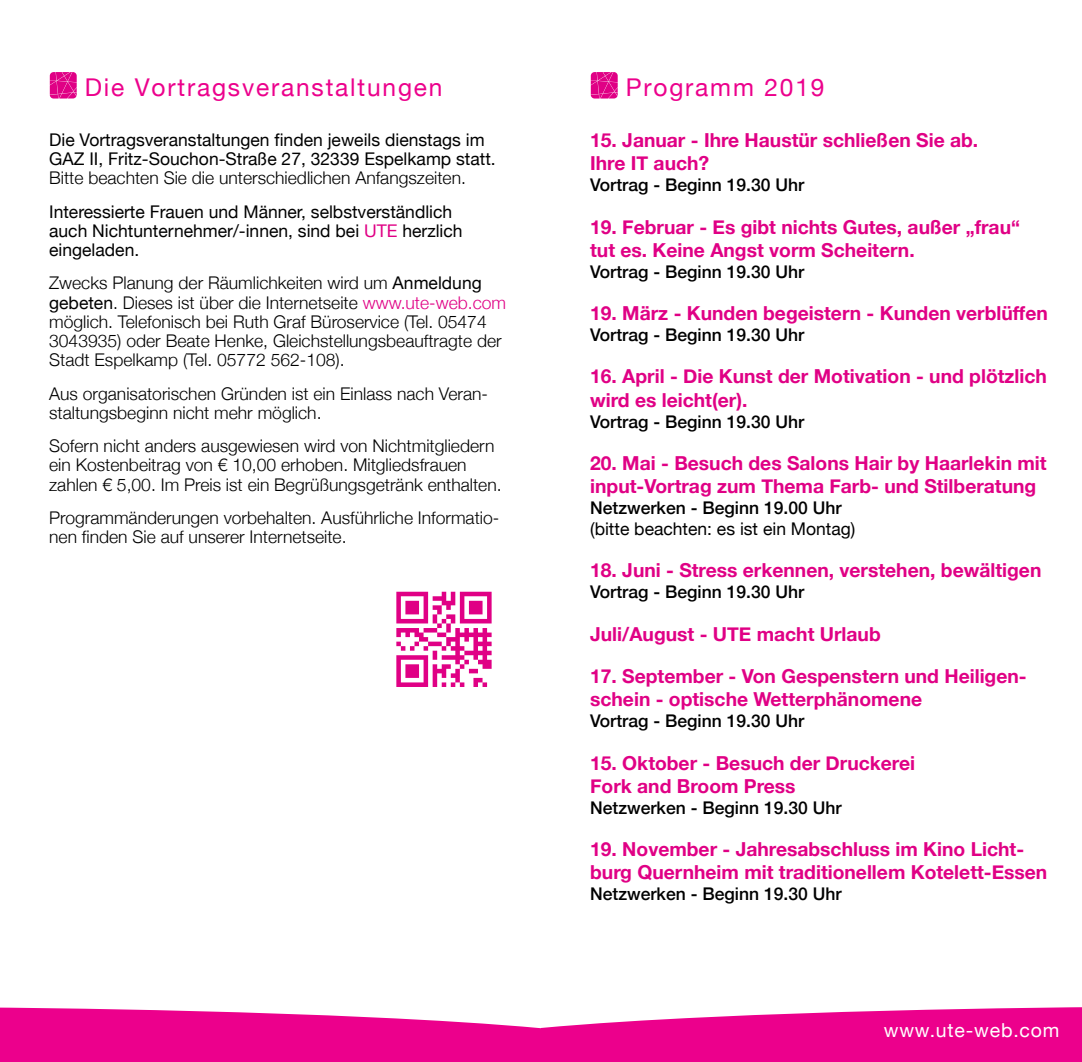
<style>
.page{position:relative;width:1082px;height:1062px;background:#fff}
.page>*{position:absolute;margin:0;border:0;box-sizing:border-box;transform-origin:0 0}
.t1{font:24.5px "Helvetica Neue";letter-spacing:.075em;color:#ec008c}
.t2{font:700 19.25px/23.1px "Helvetica Neue";color:#e00085}
.t3{font:19.25px "Helvetica Neue";letter-spacing:.04em;color:#fff}
.t4{font:300 17.5px/19.2px "Helvetica Neue";color:#000}
.t5{font:17.5px/19.2px "Helvetica Neue";color:#000}
.t6{font:500 17.5px "Helvetica Neue";color:#000}
.s1{color:#e00085}
.s2{font-weight:400}
</style>
<div class="page">
<svg style="left:50px;top:72px;width:27px;height:27px"></svg>
<svg style="left:396px;top:592px;width:95px;height:95px"></svg>
<svg style="left:590px;top:72px;width:27px;height:27px"></svg>
<svg style="left:0;top:1007px;width:1081px;height:55px;background:#ee239b"></svg>
<h1 class="t1" style="left:85px;top:70px;width:359px">Die Vortragsveranstaltungen</h1>
<p class="t5" style="left:49px;top:131px;width:448px">Die Vortragsveranstaltungen finden jeweils dienstags im<br>GAZ II, Fritz-Souchon-Straße 27, 32339 Espelkamp statt.</p>
<p class="t4" style="left:49px;top:167px;width:418px">Bitte beachten Sie die unterschiedlichen Anfangszeiten.</p>
<p class="t5" style="left:49px;top:203px;width:415px">Interessierte Frauen und Männer, selbstverständlich auch Nichtunternehmer/-innen, sind bei <span class="s1">UTE</span> herzlich eingeladen.</p>
<p class="t4" style="left:49px;top:272px;width:458px">Zwecks Planung der Räumlichkeiten wird um <span class="s2">Anmeldung gebeten</span>. Dieses ist über die Internetseite <span class="s1">www.ute-web.com </span>möglich. Telefonisch bei Ruth Graf Büroservice (Tel. 05474<br>3043935) oder Beate Henke, Gleichstellungsbeauftragte der Stadt Espelkamp (Tel. 05772 562-108).</p>
<p class="t4" style="left:49px;top:382px;width:440px">Aus organisatorischen Gründen ist ein Einlass nach Veran&shy;staltungsbeginn nicht mehr möglich.</p>
<p class="t4" style="left:49px;top:435px;width:454px">Sofern nicht anders ausgewiesen wird von Nichtmitgliedern ein Kostenbeitrag von € 10,00 erhoben. Mitgliedsfrauen zahlen € 5,00. Im Preis ist ein Begrüßungsgetränk enthalten.</p>
<p class="t4" style="left:49px;top:507px;width:451px">Programmänderungen vorbehalten. Ausführliche Informatio&shy;nen finden Sie auf unserer Internetseite.</p>
<h1 class="t1" style="left:625px;top:70px;width:200px">Programm 2019</h1>
<p class="t2" style="left:590px;top:129px;width:389px">15. Januar - Ihre Haustür schließen Sie ab.<br>Ihre IT auch?</p>
<p class="t6" style="left:590px;top:171px;width:215px">Vortrag - Beginn 19.30 Uhr</p>
<p class="t2" style="left:590px;top:216px;width:431px">19. Februar - Es gibt nichts Gutes, außer „frau“ tut es. Keine Angst vorm Scheitern.</p>
<p class="t6" style="left:590px;top:257px;width:215px">Vortrag - Beginn 19.30 Uhr</p>
<p class="t2" style="left:590px;top:302px;width:459px">19. März - Kunden begeistern - Kunden verblüffen</p>
<p class="t6" style="left:590px;top:321px;width:215px">Vortrag - Beginn 19.30 Uhr</p>
<p class="t2" style="left:590px;top:365px;width:458px">16. April - Die Kunst der Motivation - und plötzlich wird es leicht(er).</p>
<p class="t6" style="left:590px;top:407px;width:215px">Vortrag - Beginn 19.30 Uhr</p>
<p class="t2" style="left:590px;top:452px;width:458px">20. Mai - Besuch des Salons Hair by Haarlekin mit input-Vortrag zum Thema Farb- und Stilberatung</p>
<p class="t6" style="left:590px;top:494px;width:253px">Netzwerken - Beginn 19.00 Uhr</p>
<p class="t5" style="left:590px;top:520px;width:267px">(bitte beachten: es ist ein Montag)</p>
<p class="t2" style="left:590px;top:559px;width:453px">18. Juni - Stress erkennen, verstehen, bewältigen</p>
<p class="t6" style="left:590px;top:578px;width:215px">Vortrag - Beginn 19.30 Uhr</p>
<p class="t2" style="left:590px;top:623px;width:292px">Juli/August - UTE macht Urlaub</p>
<p class="t2" style="left:590px;top:665px;width:438px">17. September - Von Gespenstern und Heiligen&shy;schein - optische Wetterphänomene</p>
<p class="t6" style="left:590px;top:707px;width:215px">Vortrag - Beginn 19.30 Uhr</p>
<p class="t2" style="left:590px;top:751px;width:326px">15. Oktober - Besuch der Druckerei<br>Fork and Broom Press</p>
<p class="t6" style="left:590px;top:793px;width:253px">Netzwerken - Beginn 19.30 Uhr</p>
<p class="t2" style="left:590px;top:838px;width:458px">19. November - Jahresabschluss im Kino Licht&shy;burg Quernheim mit traditionellem Kotelett-Essen</p>
<p class="t6" style="left:590px;top:880px;width:253px">Netzwerken - Beginn 19.30 Uhr</p>
<p class="t3" style="left:883px;top:1016px;width:177px">www.ute-web.com</p>
</div>
